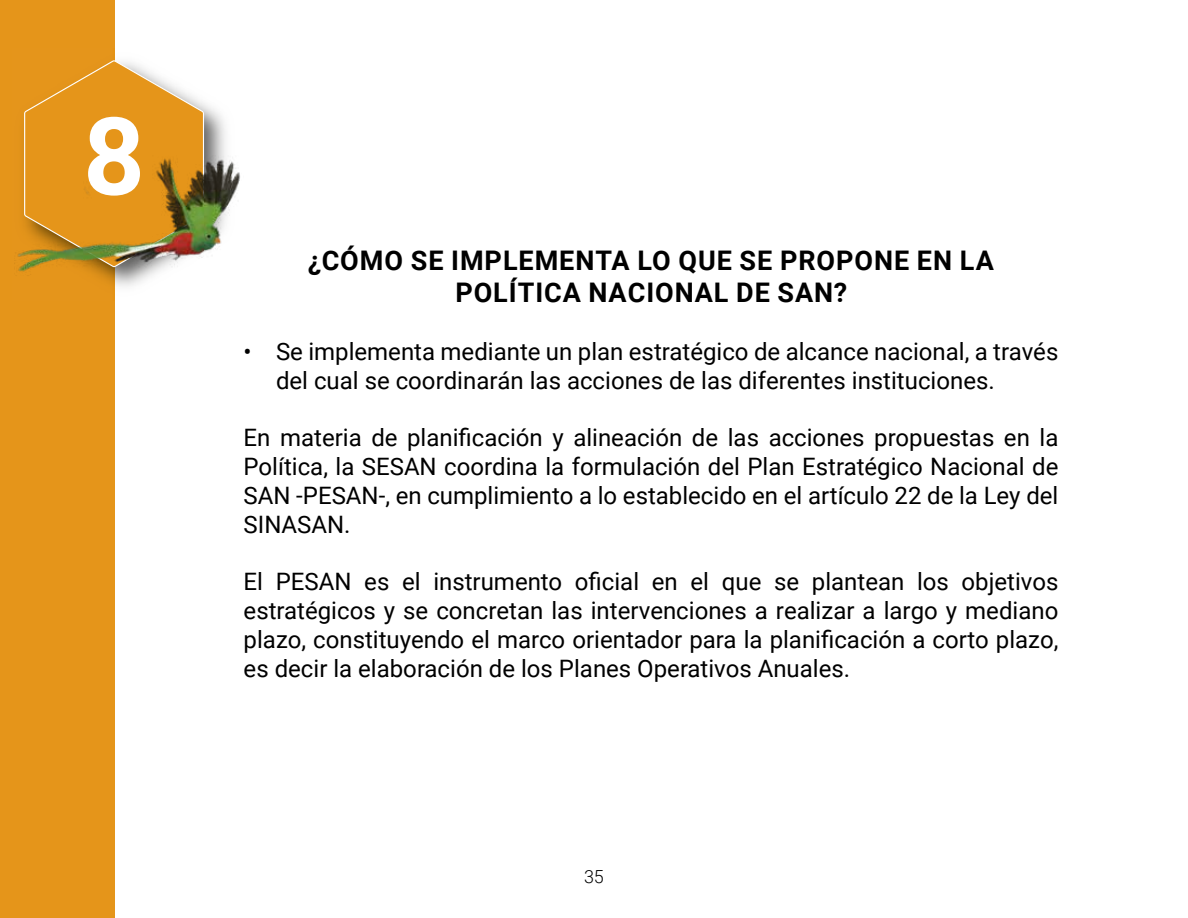
<style>
.page{position:relative;width:1188px;height:918px;background:#fff}
.page>*{position:absolute;margin:0;border:0;box-sizing:border-box;transform-origin:0 0}
.t1{font:700 108px "Roboto";color:#fff}
.t2{font:700 27px/32.4px "Roboto";letter-spacing:.035em;color:#000;text-align:center}
.t3{font:24px/28.8px "Roboto";color:#000;text-align:justify}
.t4{font:300 18px "Roboto";color:#000}
</style>
<div class="page">
<div style="left:0;top:0;width:114px;height:918px;background:#e5951a"></div>
<img style="left:114px;top:48px;width:112px;height:90px">
<svg style="left:24px;top:60px;width:180px;height:78px"></svg>
<img style="left:14px;top:138px;width:226px;height:177px">
<h1 class="t1" style="left:83px;top:81px;width:63px">8</h1>
<p class="t2" style="left:308px;top:243px;width:688px">¿CÓMO SE IMPLEMENTA LO QUE SE PROPONE EN LA<br>POLÍTICA NACIONAL DE SAN?</p>
<p class="t3" style="left:276px;top:336px;width:784px;text-indent:-32px">• Se implementa mediante un plan estratégico de alcance nacional, a través del cual se coordinarán las acciones de las diferentes instituciones.</p>
<p class="t3" style="left:244px;top:422px;width:816px">En materia de planificación y alineación de las acciones propuestas en la Política, la SESAN coordina la formulación del Plan Estratégico Nacional de SAN -PESAN-, en cumplimiento a lo establecido en el artículo 22 de la Ley del SINASAN.</p>
<p class="t3" style="left:244px;top:566px;width:816px">El PESAN es el instrumento oficial en el que se plantean los objetivos estratégicos y se concretan las intervenciones a realizar a largo y mediano plazo, constituyendo el marco orientador para la planificación a corto plazo, es decir la elaboración de los Planes Operativos Anuales.</p>
<p class="t4" style="left:584px;top:864px;width:21px">35</p>
</div>
